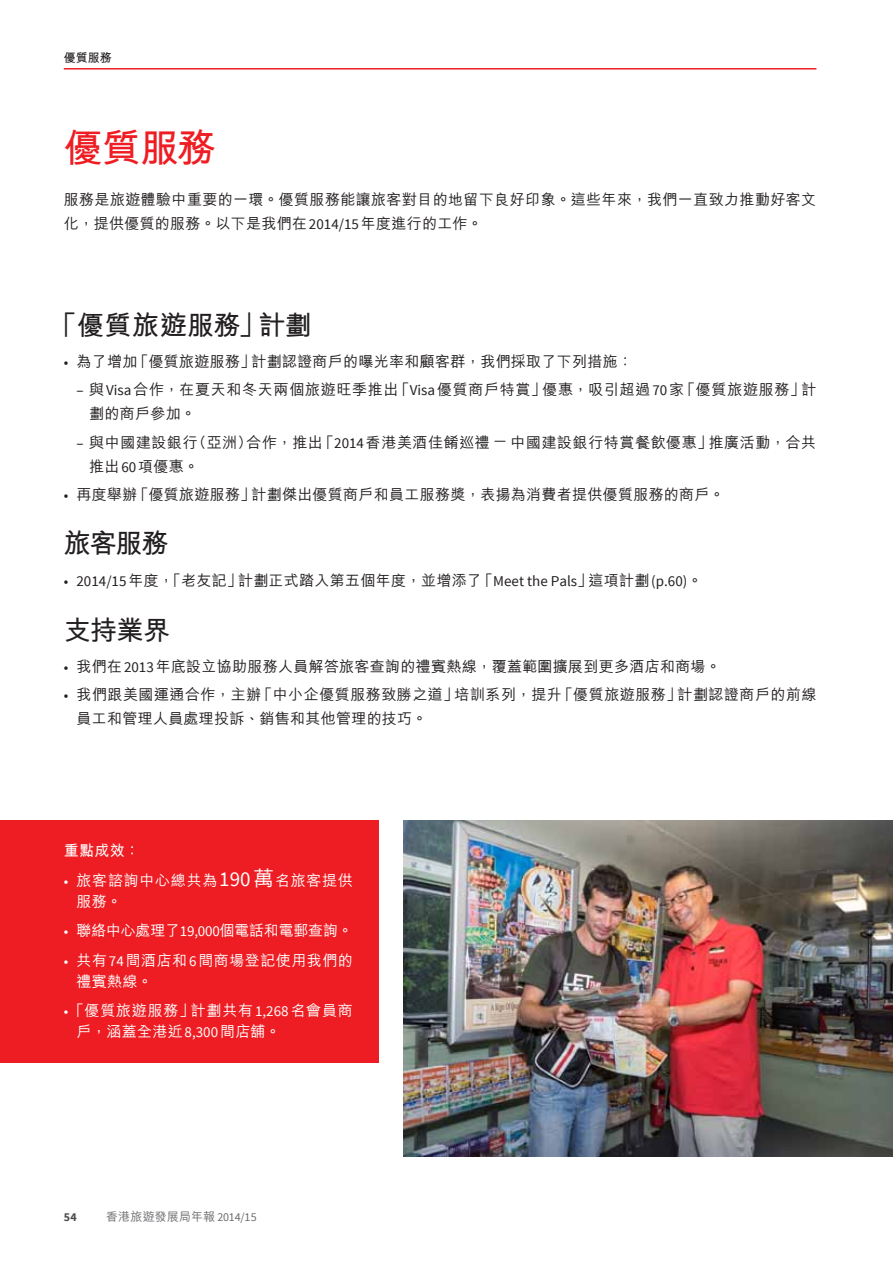
<style>
.page{position:relative;width:893px;height:1263px;background:#fff}
.page>*{position:absolute;margin:0;border:0;box-sizing:border-box;transform-origin:0 0}
.t1{font:700 39px "M Hei HK";color:#ee1d23}
.t2{font:700 27px "M Hei HK";letter-spacing:.015em;color:#231f20}
.t3{font:700 27px "M Hei HK";letter-spacing:-.02em;color:#231f20}
._00_txt{font:500 15px/24px "M Hei HK";letter-spacing:.02em;color:#231f20}
._00_txt-2{font:500 15px/24px "M Hei HK";letter-spacing:.045em;color:#231f20}
._00_txt-3{font:500 15px/24px "M Hei HK";letter-spacing:.04em;color:#231f20}
._00_txt-4{font:500 15px/21px "M Hei HK";letter-spacing:.035em;color:#fff}
._00_txt-5{font:500 15px/21px "M Hei HK";letter-spacing:.055em;color:#fff}
._00_txt-6{font:500 15px "M Hei HK";letter-spacing:-.015em;color:#fff}
._00_txt-7{font:700 15px "M Hei HK";color:#fff}
.t4{font:500 12px "M Hei HK";letter-spacing:.01em;color:#6c6d70}
.t5{font:700 12px "M Hei HK";color:#231f20}
.t6{font:700 12px "Source Sans Pro";color:#4b4c4d}
.s1{font-family:"Source Sans Pro";font-weight:400}
.s2{font-family:"Source Sans Pro";font-weight:400;font-size:21px}
.s3{font-size:21px}
</style>
<div class="page">
<hr style="left:64px;top:68px;width:752px;height:2px;background:#ee1d23">
<div style="left:0;top:821px;width:378px;height:242px;background:#ee1d23"></div>
<img style="left:404px;top:821px;width:489px;height:336px">
<p class="t5" style="left:64px;top:49px;width:49px">優質服務</p>
<p class="t1" style="left:64px;top:120px;width:154px">優質服務</p>
<p class="_00_txt" style="left:64px;top:186px;width:754px">服務是旅遊體驗中重要的一環。優質服務能讓旅客對目的地留下良好印象。這些年來，我們一直致力推動好客文化，提供優質的服務。以下是我們在<span class="s1">2014/15</span>年度進行的工作。</p>
<p class="t2" style="left:50px;top:305px;width:263px">「優質旅遊服務」計劃</p>
<p class="_00_txt" style="left:64px;top:348px;width:570px"><span class="s1">•</span> 為了增加「優質旅遊服務」計劃認證商戶的曝光率和顧客群，我們採取了下列措施：</p>
<p class="_00_txt-2" style="left:89px;top:376px;width:729px;text-indent:-13px"><span class="s1">–</span> 與<span class="s1">Visa</span>合作，在夏天和冬天兩個旅遊旺季推出「<span class="s1">Visa</span>優質商戶特賞」優惠，吸引超過<span class="s1">70</span>家「優質旅遊服務」計劃的商戶參加。</p>
<p class="_00_txt-3" style="left:89px;top:429px;width:728px;text-indent:-13px"><span class="s1">–</span> 與中國建設銀行（亞洲）合作，推出「<span class="s1">2014</span>香港美酒佳餚巡禮 <span class="s1">—</span> 中國建設銀行特賞餐飲優惠」推廣活動，合共推出<span class="s1">60</span>項優惠。</p>
<p class="_00_txt" style="left:64px;top:481px;width:662px"><span class="s1">•</span> 再度舉辦「優質旅遊服務」計劃傑出優質商戶和員工服務獎，表揚為消費者提供優質服務的商戶。</p>
<p class="t3" style="left:64px;top:524px;width:106px">旅客服務</p>
<p class="_00_txt" style="left:64px;top:567px;width:640px"><span class="s1">• 2014/15</span>年度，「老友記」計劃正式踏入第五個年度，並增添了「<span class="s1">Meet the Pals</span>」這項計劃<span class="s1">(p.60)</span>。</p>
<p class="t3" style="left:64px;top:610px;width:108px">支持業界</p>
<p class="_00_txt" style="left:64px;top:653px;width:658px"><span class="s1">•</span> 我們在<span class="s1">2013</span>年底設立協助服務人員解答旅客查詢的禮賓熱線，覆蓋範圍擴展到更多酒店和商場。</p>
<p class="_00_txt" style="left:77px;top:682px;width:742px;text-indent:-13px"><span class="s1">•</span> 我們跟美國運通合作，主辦「中小企優質服務致勝之道」培訓系列，提升「優質旅遊服務」計劃認證商戶的前線員工和管理人員處理投訴、銷售和其他管理的技巧。</p>
<p class="_00_txt-7" style="left:64px;top:840px;width:77px">重點成效：</p>
<p class="_00_txt-4" style="left:77px;top:868px;width:278px;text-indent:-13px"><span class="s1">•</span> 旅客諮詢中心總共為<span class="s2">190</span><span class="s3">萬</span>名旅客提供服務。</p>
<p class="_00_txt-6" style="left:64px;top:920px;width:291px"><span class="s1">•</span> 聯絡中心處理了<span class="s1">19,000</span>個電話和電郵查詢。</p>
<p class="_00_txt-4" style="left:77px;top:948px;width:278px;text-indent:-13px"><span class="s1">•</span> 共有<span class="s1">74</span>間酒店和<span class="s1">6</span>間商場登記使用我們的禮賓熱線。</p>
<p class="_00_txt-5" style="left:77px;top:999px;width:278px;text-indent:-13px"><span class="s1">•</span>「優質旅遊服務」計劃共有<span class="s1">1,268</span>名會員商戶，涵蓋全港近<span class="s1">8,300</span>間店舖。</p>
<p class="t6" style="left:64px;top:1209px;width:14px">54</p>
<p class="t4" style="left:106px;top:1207px;width:152px">香港旅遊發展局年報 <span class="s1">2014/15</span></p>
</div>
